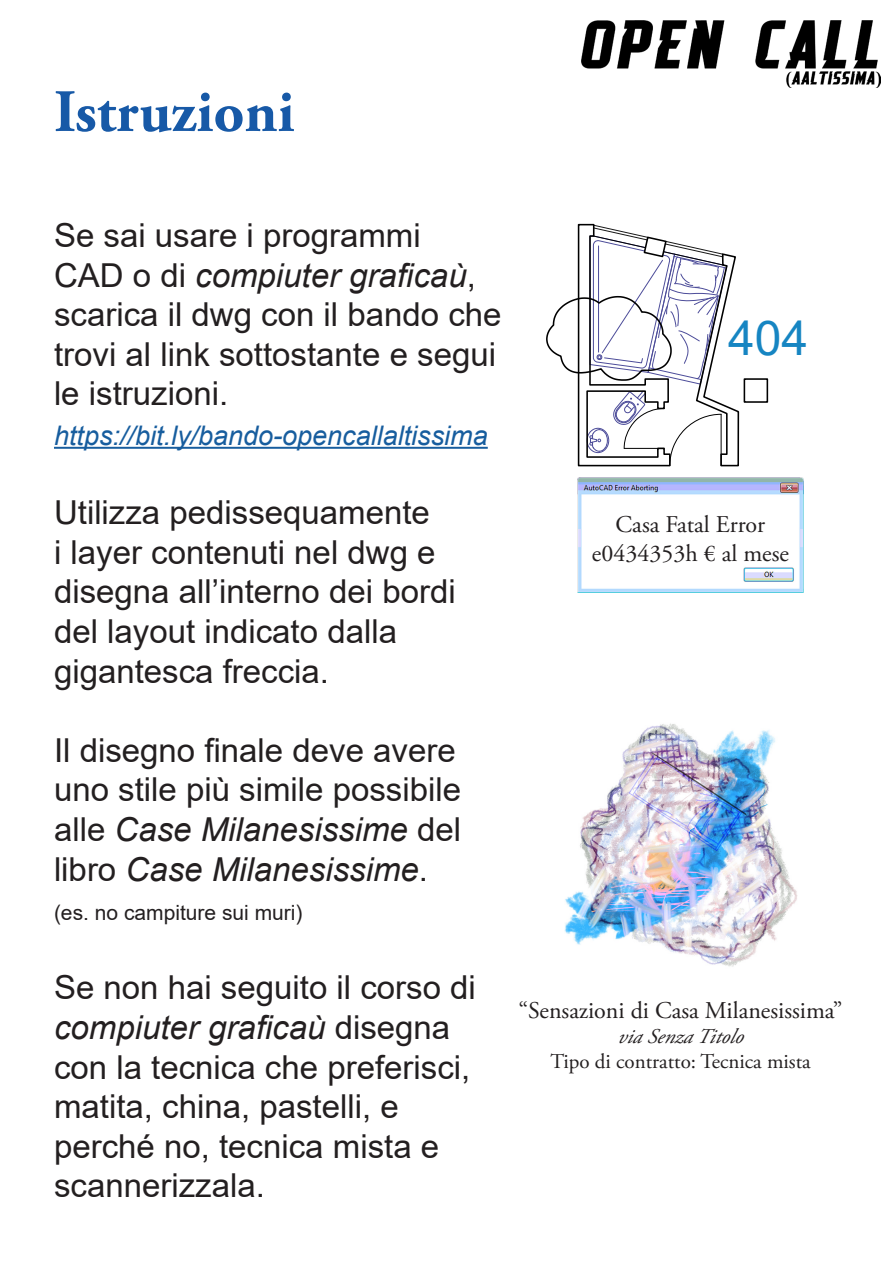
<style>
.page{position:relative;width:893px;height:1263px;background:#fff}
.page>*{position:absolute;margin:0;border:0;box-sizing:border-box;transform-origin:0 0}
.t1{font:700 60px "Adobe Garamond Pro";color:#1759a7}
.t2{font:48px "Arial";color:#1685c2}
.Bando_CM{font:33px/39.6px "Arial";color:#231f20}
.Bando_CM-2{font:italic 27px "Arial";color:#175d9e}
.t3{font:24px "Adobe Garamond Pro";color:#231f20}
.t4{font:21px "Adobe Garamond Pro";color:#231f20}
.Bando_CM-3{font:21px "Arial";color:#231f20}
.t5{font:italic 21px "Adobe Garamond Pro";letter-spacing:-.005em;color:#231f20}
.s1{font-style:italic}
</style>
<div class="page">
<img style="left:582px;top:21px;width:298px;height:66px">
<hr style="left:54px;top:447px;width:434px;height:2px;background:#175d9e">
<svg style="left:546px;top:223px;width:194px;height:244px"></svg>
<div style="left:744px;top:378px;width:24px;height:25px;border:2px solid #000"></div>
<img style="left:564px;top:723px;width:234px;height:244px">
<img style="left:577px;top:478px;width:226px;height:114px">
<p class="t1" style="left:54px;top:77px;width:242px">Istruzioni</p>
<p class="Bando_CM" style="left:54px;top:215px;width:449px">Se sai usare i programmi<br>CAD o di <span class="s1">compiuter graficaù</span>, scarica il dwg con il bando che trovi al link sottostante e segui le istruzioni.</p>
<p class="Bando_CM-2" style="left:54px;top:418px;width:435px">https://bit.ly/bando-opencallaltissima</p>
<p class="Bando_CM" style="left:54px;top:492px;width:403px">Utilizza pedissequamente<br>i layer contenuti nel dwg e disegna all’interno dei bordi del layout indicato dalla gigantesca freccia.</p>
<p class="Bando_CM" style="left:54px;top:730px;width:409px">Il disegno finale deve avere uno stile più simile possibile alle <span class="s1">Case Milanesissime</span> del libro <span class="s1">Case Milanesissime</span>.</p>
<p class="Bando_CM-3" style="left:54px;top:898px;width:250px">(es. no campiture sui muri)</p>
<p class="t2" style="left:728px;top:305px;width:82px">404</p>
<p class="t3" style="left:616px;top:510px;width:151px">Casa Fatal Error</p>
<p class="t3" style="left:592px;top:539px;width:199px">e0434353h € al mese</p>
<p class="Bando_CM" style="left:54px;top:968px;width:423px">Se non hai seguito il corso di <span class="s1">compiuter graficaù</span> disegna con la tecnica che preferisci, matita, china, pastelli, e perché no, tecnica mista e scannerizzala.</p>
<p class="t3" style="left:518px;top:996px;width:326px">“Sensazioni di Casa Milanesissima”</p>
<p class="t5" style="left:618px;top:1024px;width:132px">via Senza Titolo</p>
<p class="t4" style="left:550px;top:1049px;width:262px">Tipo di contratto: Tecnica mista</p>
</div>
